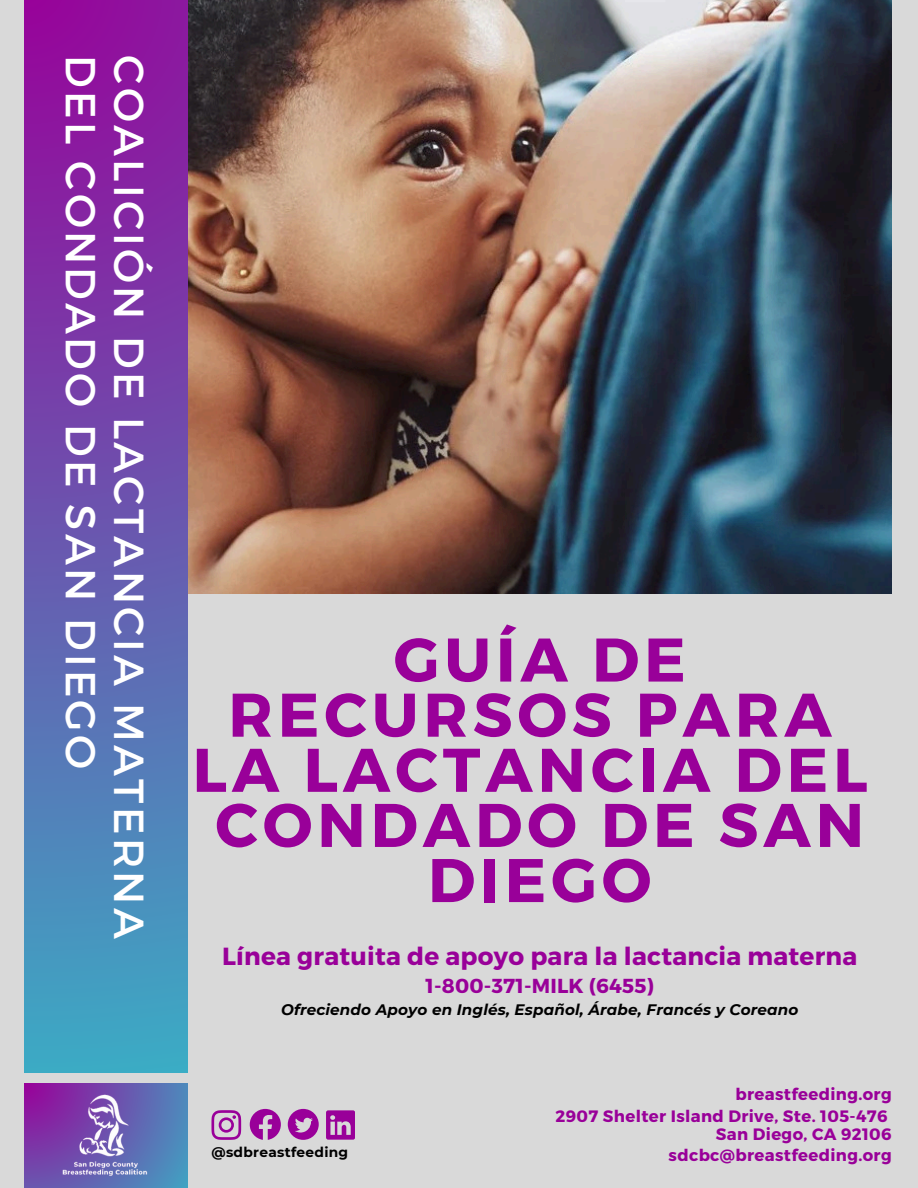
<style>
.page{position:relative;width:918px;height:1188px;background:#d9d9d9}
.page>*{position:absolute;margin:0;border:0;box-sizing:border-box;transform-origin:0 0}
.t1{font:700 61.5px/55.2px "Montserrat";letter-spacing:.08em;color:#909;text-align:center}
.t2{font:42px/48.3px "Montserrat";letter-spacing:.075em;color:#fff}
.t3{font:700 24.75px "Montserrat";letter-spacing:.01em;color:#909}
.t4{font:700 20.25px "Montserrat";letter-spacing:.01em;color:#909}
.t5{font:700 16.5px/21.3px "Montserrat";letter-spacing:.02em;color:#909;text-align:right}
.t6{font:italic 700 15.15px "Montserrat";letter-spacing:.01em;color:#000}
.t7{font:700 13.8px "Montserrat";letter-spacing:.02em;color:#000}
</style>
<div class="page">
<img style="left:188px;top:0;width:703px;height:594px">
<div style="left:25px;top:0;width:163px;height:1072px;background:linear-gradient(to bottom,#95079b,#3caac4)"></div>
<svg style="left:25px;top:1083px;width:163px;height:105px;background:#675ab0"></svg>
<svg style="left:211px;top:1110px;width:30px;height:30px"></svg>
<svg style="left:250px;top:1109px;width:31px;height:31px"></svg>
<svg style="left:288px;top:1109px;width:30px;height:31px"></svg>
<svg style="left:326px;top:1110px;width:29px;height:30px"></svg>
<img style="left:59px;top:1089px;width:95px;height:92px">
<p class="t2" style="left:155px;top:55px;width:885px;rotate:90deg">COALICIÓN DE LACTANCIA MATERNA<br>DEL CONDADO DE SAN DIEGO</p>
<h2 class="t1" style="left:193px;top:629px;width:677px">GUÍA DE<br>RECURSOS PARA<br>LA LACTANCIA DEL<br>CONDADO DE SAN<br>DIEGO</h2>
<p class="t3" style="left:222px;top:940px;width:637px">Línea gratuita de apoyo para la lactancia materna</p>
<p class="t4" style="left:426px;top:973px;width:230px">1-800-371-MILK (6455)</p>
<p class="t6" style="left:281px;top:1000px;width:519px">Ofreciendo Apoyo en Inglés, Español, Árabe, Francés y Coreano</p>
<h1 class="t5" style="left:556px;top:1083px;width:338px">breastfeeding.org<br>2907 Shelter Island Drive, Ste. 105-476</h1>
<h1 class="t5" style="left:716px;top:1122px;width:177px">San Diego, CA 92106</h1>
<h3 class="t7" style="left:211px;top:1144px;width:138px">@sdbreastfeeding</h3>
<h1 class="t5" style="left:669px;top:1144px;width:225px">sdcbc@breastfeeding.org</h1>
</div>
